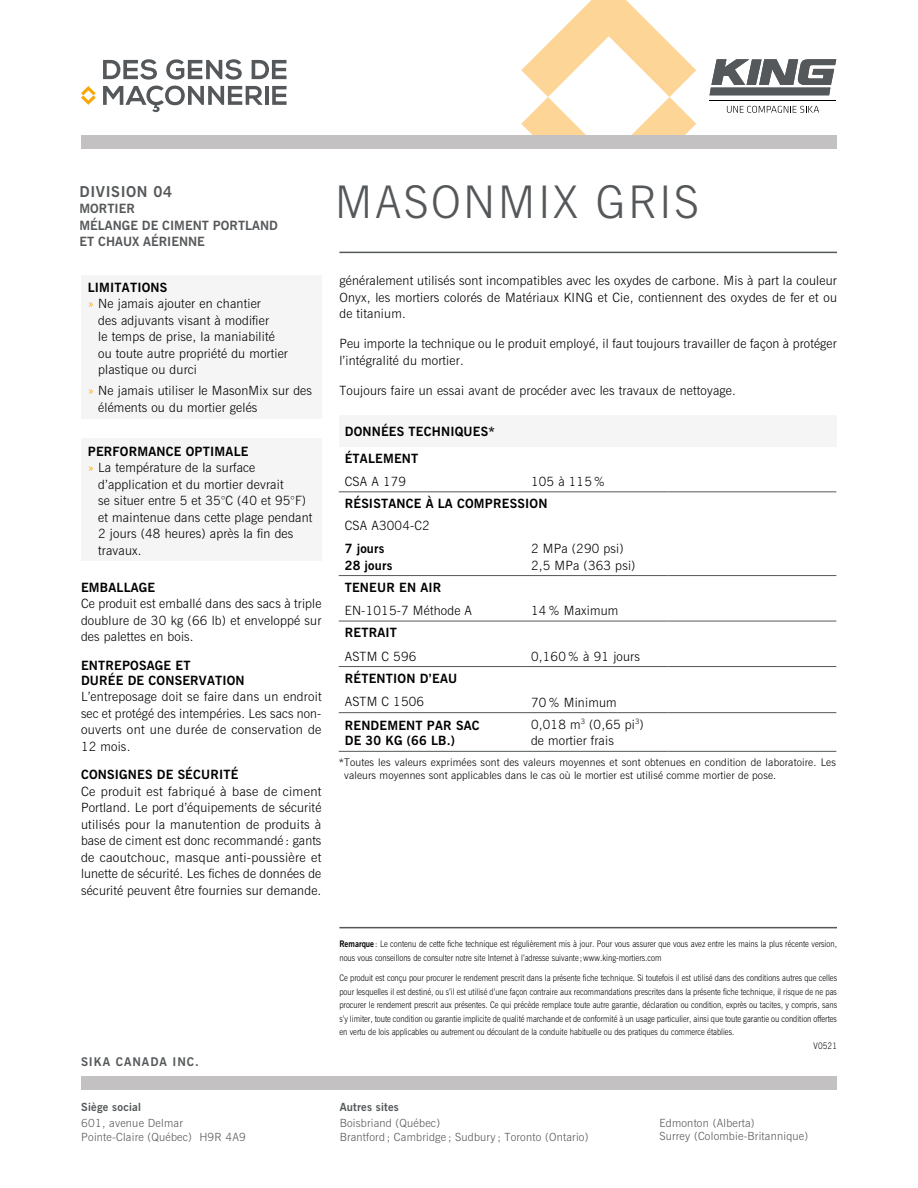
<style>
.page{position:relative;width:918px;height:1188px;background:#fff}
.page>*{position:absolute;margin:0;border:0;box-sizing:border-box;transform-origin:0 0}
.t1{font:300 45px "News Gothic BT";letter-spacing:.055em;color:#55585a}
.t2{font:700 15px "News Gothic BT";letter-spacing:.04em;color:#55585a}
.t3{font:300 12.75px/16.5px "News Gothic BT";letter-spacing:.015em;color:#000}
.t4{font:700 12.75px/15px "News Gothic BT";letter-spacing:.015em;color:#000}
.t5{font:700 12.75px/16.5px "News Gothic BT";color:#55585a}
.t6{font:700 12px "News Gothic BT";letter-spacing:.08em;color:#55585a}
.t7{font:300 11.25px/13.5px "News Gothic BT";letter-spacing:.02em;color:#55585a}
.t8{font:700 11.25px "News Gothic BT";letter-spacing:.02em;color:#55585a}
.t9{font:300 10.5px/13.5px "News Gothic BT";letter-spacing:.015em;color:#000}
.t10{font:300 9px/13.5px "News Gothic BT";color:#000;scale:.87 1}
.s1{color:#f8a909}
.s2{font-weight:700}
</style>
<div class="page">
<svg style="left:521px;top:0;width:175px;height:135px"></svg>
<div style="left:81px;top:135px;width:756px;height:14px;background:#c3c1c2"></div>
<hr style="left:339px;top:252px;width:498px;height:1px;background:#55585a">
<svg style="left:710px;top:59px;width:126px;height:36px"></svg>
<hr style="left:710px;top:101px;width:126px;height:1px;background:#000">
<svg style="left:727px;top:106px;width:92px;height:7px"></svg>
<svg style="left:103px;top:86px;width:160px;height:27px"></svg>
<hr style="left:265px;top:86px;width:3px;height:19px;background:#55585a">
<svg style="left:272px;top:86px;width:15px;height:19px"></svg>
<svg style="left:103px;top:59px;width:54px;height:21px"></svg>
<svg style="left:166px;top:59px;width:76px;height:21px"></svg>
<svg style="left:252px;top:60px;width:35px;height:19px"></svg>
<svg style="left:81px;top:86px;width:15px;height:19px"></svg>
<div style="left:81px;top:1076px;width:756px;height:14px;background:#c3c1c2"></div>
<hr style="left:339px;top:927px;width:498px;height:1px;background:#55585a">
<div style="left:81px;top:275px;width:240px;height:143px;background:#f5f5f5"></div>
<div style="left:81px;top:439px;width:240px;height:122px;background:#f5f5f5"></div>
<div style="left:339px;top:415px;width:497px;height:31px;background:#f5f5f5"></div>
<hr style="left:339px;top:575px;width:186px;height:1px;background:#55585a">
<hr style="left:669px;top:575px;width:167px;height:1px;background:#55585a">
<hr style="left:669px;top:621px;width:167px;height:1px;background:#55585a">
<hr style="left:339px;top:621px;width:186px;height:1px;background:#55585a">
<hr style="left:339px;top:666px;width:186px;height:1px;background:#55585a">
<hr style="left:525px;top:621px;width:144px;height:1px;background:#55585a">
<hr style="left:525px;top:666px;width:144px;height:1px;background:#55585a">
<hr style="left:669px;top:492px;width:167px;height:1px;background:#55585a">
<hr style="left:669px;top:666px;width:167px;height:1px;background:#55585a">
<hr style="left:339px;top:492px;width:186px;height:1px;background:#55585a">
<hr style="left:339px;top:712px;width:186px;height:1px;background:#55585a">
<hr style="left:525px;top:492px;width:144px;height:1px;background:#55585a">
<hr style="left:525px;top:712px;width:144px;height:1px;background:#55585a">
<hr style="left:669px;top:712px;width:167px;height:1px;background:#55585a">
<hr style="left:339px;top:751px;width:186px;height:1px;background:#55585a">
<hr style="left:525px;top:751px;width:144px;height:1px;background:#55585a">
<hr style="left:669px;top:751px;width:167px;height:1px;background:#55585a">
<hr style="left:525px;top:575px;width:144px;height:1px;background:#55585a">
<p class="t2" style="left:80px;top:182px;width:94px">DIVISION 04</p>
<p class="t5" style="left:80px;top:200px;width:200px">MORTIER<br>MÉLANGE DE CIMENT PORTLAND<br>ET CHAUX AÉRIENNE</p>
<p class="t4" style="left:88px;top:280px;width:81px">LIMITATIONS</p>
<p class="t3" style="left:88px;top:295px;width:175px"><span class="s1">x</span> Ne jamais ajouter en chantier</p>
<p class="t3" style="left:98px;top:312px;width:172px">des adjuvants visant à modifier</p>
<p class="t3" style="left:98px;top:328px;width:178px">le temps de prise, la maniabilité</p>
<p class="t3" style="left:98px;top:345px;width:191px">ou toute autre propriété du mortier</p>
<p class="t3" style="left:98px;top:361px;width:100px">plastique ou durci</p>
<p class="t3" style="left:98px;top:382px;width:215px;text-indent:-11px"><span class="s1">x</span> Ne jamais utiliser le MasonMix sur des éléments ou du mortier gelés</p>
<p class="t4" style="left:88px;top:443px;width:162px">PERFORMANCE OPTIMALE</p>
<p class="t3" style="left:88px;top:459px;width:169px"><span class="s1">x</span> La température de la surface</p>
<p class="t3" style="left:98px;top:476px;width:187px">d’application et du mortier devrait</p>
<p class="t3" style="left:98px;top:492px;width:209px">se situer entre 5 et 35°C (40 et 95°F)</p>
<p class="t3" style="left:98px;top:509px;width:216px">et maintenue dans cette plage pendant</p>
<p class="t3" style="left:98px;top:525px;width:197px">2 jours (48 heures) après la fin des</p>
<p class="t3" style="left:98px;top:542px;width:45px">travaux.</p>
<p class="t4" style="left:81px;top:580px;width:76px">EMBALLAGE</p>
<p class="t3" style="left:81px;top:595px;width:242px;text-align:justify">Ce produit est emballé dans des sacs à triple doublure de 30 kg (66 lb) et enveloppé sur des palettes en bois.</p>
<p class="t4" style="left:81px;top:658px;width:165px">ENTREPOSAGE ET<br>DURÉE DE CONSERVATION</p>
<p class="t3" style="left:81px;top:688px;width:242px;text-align:justify">L’entreposage doit se faire dans un endroit sec et protégé des intempéries. Les sacs non&shy;ouverts ont une durée de conservation de 12 mois.</p>
<p class="t4" style="left:81px;top:767px;width:159px">CONSIGNES DE SÉCURITÉ</p>
<p class="t3" style="left:81px;top:783px;width:242px;text-align:justify">Ce produit est fabriqué à base de ciment Portland. Le port d’équipements de sécurité utilisés pour la manutention de produits à base de ciment est donc recommandé : gants de caoutchouc, masque anti-poussière et lunette de sécurité. Les fiches de données de sécurité peuvent être fournies sur demande.</p>
<p class="t6" style="left:81px;top:1054px;width:119px">SIKA CANADA INC.</p>
<p class="t8" style="left:81px;top:1100px;width:61px">Siège social</p>
<p class="t7" style="left:81px;top:1116px;width:166px">601, avenue Delmar<br>Pointe-Claire (Québec) H9R 4A9</p>
<h1 class="t1" style="left:335px;top:175px;width:366px">MASONMIX GRIS</h1>
<p class="t3" style="left:339px;top:272px;width:499px;text-align:justify">généralement utilisés sont incompatibles avec les oxydes de carbone. Mis à part la couleur Onyx, les mortiers colorés de Matériaux KING et Cie, contiennent des oxydes de fer et ou de titanium.</p>
<p class="t3" style="left:339px;top:335px;width:499px">Peu importe la technique ou le produit employé, il faut toujours travailler de façon à protéger l’intégralité du mortier.</p>
<p class="t3" style="left:339px;top:382px;width:398px">Toujours faire un essai avant de procéder avec les travaux de nettoyage.</p>
<p class="t4" style="left:345px;top:418px;width:152px;line-height:26.8px">DONNÉES TECHNIQUES*<br>ÉTALEMENT</p>
<p class="t3" style="left:345px;top:473px;width:63px">CSA A 179</p>
<p class="t3" style="left:531px;top:473px;width:76px">105 à 115 %</p>
<p class="t4" style="left:345px;top:496px;width:204px">RÉSISTANCE À LA COMPRESSION</p>
<p class="t3" style="left:345px;top:517px;width:87px">CSA A3004-C2</p>
<p class="t4" style="left:345px;top:540px;width:49px;line-height:16.5px">7 jours<br>28 jours</p>
<p class="t3" style="left:531px;top:540px;width:106px">2 MPa (290 psi)<br>2,5 MPa (363 psi)</p>
<p class="t4" style="left:345px;top:580px;width:98px">TENEUR EN AIR</p>
<p class="t3" style="left:345px;top:602px;width:129px">EN-1015-7 Méthode A</p>
<p class="t3" style="left:531px;top:602px;width:89px">14 % Maximum</p>
<p class="t4" style="left:345px;top:625px;width:54px">RETRAIT</p>
<p class="t3" style="left:345px;top:648px;width:73px">ASTM C 596</p>
<p class="t3" style="left:531px;top:648px;width:110px">0,160 % à 91 jours</p>
<p class="t4" style="left:345px;top:671px;width:114px">RÉTENTION D’EAU</p>
<p class="t3" style="left:345px;top:693px;width:81px">ASTM C 1506</p>
<p class="t3" style="left:531px;top:694px;width:87px">70 % Minimum</p>
<p class="t4" style="left:345px;top:718px;width:136px">RENDEMENT PAR SAC<br>DE 30 KG (66 LB.)</p>
<p class="t3" style="left:531px;top:716px;width:114px">0,018 m<sup>3</sup> (0,65 pi<sup>3</sup>) de mortier frais</p>
<p class="t9" style="left:344px;top:755px;width:493px;text-indent:-5px">*Toutes les valeurs exprimées sont des valeurs moyennes et sont obtenues en condition de laboratoire. Les valeurs moyennes sont applicables dans le cas où le mortier est utilisé comme mortier de pose.</p>
<p class="t10" style="left:339px;top:937px;width:573px"><span class="s2">Remarque</span> : Le contenu de cette fiche technique est régulièrement mis à jour. Pour vous assurer que vous avez entre les mains la plus récente version, nous vous conseillons de consulter notre site Internet à l’adresse suivante ;www.king-mortiers.com</p>
<p class="t10" style="left:339px;top:971px;width:574px">Ce produit est conçu pour procurer le rendement prescrit dans la présente fiche technique. Si toutefois il est utilisé dans des conditions autres que celles</p>
<p class="t10" style="left:339px;top:985px;width:573px">pour lesquelles il est destiné, ou s’il est utilisé d’une façon contraire aux recommandations prescrites dans la présente fiche technique, il risque de ne pas</p>
<p class="t10" style="left:339px;top:998px;width:573px">procurer le rendement prescrit aux présentes. Ce qui précède remplace toute autre garantie, déclaration ou condition, exprès ou tacites, y compris, sans</p>
<p class="t10" style="left:339px;top:1012px;width:573px">s’y limiter, toute condition ou garantie implicite de qualité marchande et de conformité à un usage particulier, ainsi que toute garantie ou condition offertes</p>
<p class="t10" style="left:339px;top:1025px;width:455px">en vertu de lois applicables ou autrement ou découlant de la conduite habituelle ou des pratiques du commerce établies.</p>
<p class="t10" style="left:814px;top:1039px;width:28px">V0521</p>
<p class="t8" style="left:340px;top:1100px;width:61px">Autres sites</p>
<p class="t7" style="left:340px;top:1116px;width:250px">Boisbriand (Québec)<br>Brantford ; Cambridge ; Sudbury ; Toronto (Ontario)</p>
<p class="t7" style="left:659px;top:1116px;width:150px">Edmonton (Alberta)<br>Surrey (Colombie-Britannique)</p>
</div>
